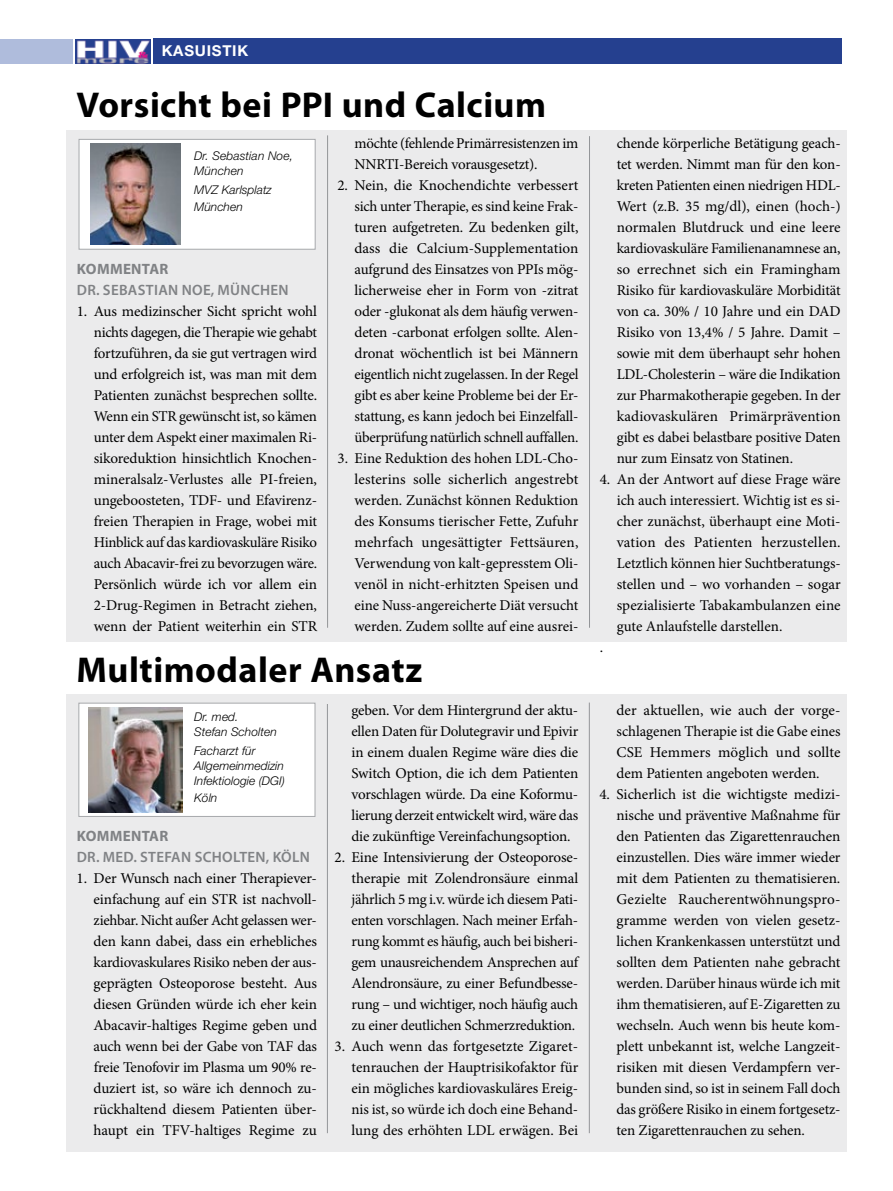
<style>
.page{position:relative;width:893px;height:1191px;background:#fff}
.page>*{position:absolute;margin:0;border:0;box-sizing:border-box;transform-origin:0 0}
.t1{font:700 36px "Myriad Pro";letter-spacing:.015em;color:#000}
.t2{font:15px/21px "Minion Pro";letter-spacing:-.01em;color:#000;text-align:justify}
.t3{font:600 15px "Myriad Pro";letter-spacing:.02em;color:#808285}
.t4{font:15px "Minion Pro";letter-spacing:.015em;color:#000}
.t5{font:700 15px "Myriad Pro";letter-spacing:.005em;color:#808285}
.t6{font:700 15px "Helvetica Neue";letter-spacing:.05em;color:#fff}
.t7{font:italic 300 12px/15.1px "Helvetica Neue";letter-spacing:.005em;color:#000}
.t8{font:10.5px "Myriad Pro";letter-spacing:.015em;color:#000}
.s1{font-family:"Myriad Pro"}
.s2{font-weight:700}
</style>
<div class="page">
<div style="left:153px;top:39px;width:689px;height:25px;background:#25408f"></div>
<img style="left:76px;top:39px;width:74px;height:25px">
<div style="left:0;top:39px;width:72px;height:25px;background:#afbcdc"></div>
<div style="left:66px;top:694px;width:781px;height:457px;background:#ebebec"></div>
<div style="left:78px;top:703px;width:237px;height:114px;background:#fff;border:1px solid #a7a9ac"></div>
<hr style="left:589px;top:702px;width:1px;height:431px;background:#939598">
<hr style="left:327px;top:704px;width:1px;height:429px;background:#939598">
<div style="left:67px;top:130px;width:780px;height:511px;background:#ebebec"></div>
<div style="left:79px;top:139px;width:237px;height:111px;background:#fff;border:1px solid #a7a9ac"></div>
<hr style="left:589px;top:136px;width:1px;height:492px;background:#939598">
<hr style="left:327px;top:135px;width:1px;height:493px;background:#939598">
<img style="left:90px;top:144px;width:90px;height:101px">
<img style="left:88px;top:707px;width:95px;height:105px">
<p class="t6" style="left:162px;top:42px;width:88px">KASUISTIK</p>
<h1 class="t1" style="left:77px;top:81px;width:471px">Vorsicht bei PPI und Calcium</h1>
<p class="t7" style="left:194px;top:148px;width:100px">Dr. Sebastian Noe,<br>München</p>
<p class="t7" style="left:194px;top:181px;width:79px;line-height:17.1px">MVZ Karlsplatz<br>München</p>
<p class="t5" style="left:77px;top:259px;width:93px">Kommentar</p>
<p class="t3" style="left:77px;top:280px;width:213px">DR. SEBASTIAN NOE, MÜNCHEN</p>
<p class="t2" style="left:94px;top:301px;width:225px;text-indent:-17px">1. Aus medizinscher Sicht spricht wohl nichts dagegen, die Therapie wie gehabt fortzuführen, da sie gut vertragen wird und erfolgreich ist, was man mit dem Patienten zunächst besprechen sollte.<br>Wenn ein STR gewünscht ist, so kämen unter dem Aspekt einer maximalen Ri&shy;sikoreduktion hinsichtlich Knochen&shy;mineralsalz-Verlustes alle PI-freien, ungeboosteten, TDF- und Efavirenz&shy;freien Therapien in Frage, wobei mit Hinblick auf das kardiovaskuläre Risiko auch Abacavir-frei zu bevorzugen wäre.<br>Persönlich würde ich vor allem ein 2-Drug-Regimen in Betracht ziehen, wenn der Patient weiterhin ein STR</p>
<p class="t2" style="left:354px;top:133px;width:225px">möchte (fehlende Primärresistenzen im<br>NNRTI-Bereich vorausgesetzt).</p>
<p class="t2" style="left:354px;top:175px;width:226px;text-indent:-17px">2. Nein, die Knochendichte verbessert sich unter Therapie, es sind keine Frak&shy;turen aufgetreten. Zu bedenken gilt, dass die Calcium-Supplementation aufgrund des Einsatzes von PPIs mög&shy;licherweise eher in Form von -zitrat oder -glukonat als dem häufig verwen&shy;deten -carbonat erfolgen sollte. Alen&shy;dronat wöchentlich ist bei Männern eigentlich nicht zugelassen. In der Regel gibt es aber keine Probleme bei der Er&shy;stattung, es kann jedoch bei Einzelfall&shy;überprüfung natürlich schnell auffallen.</p>
<p class="t2" style="left:354px;top:448px;width:225px;text-indent:-17px">3. Eine Reduktion des hohen LDL-Cho&shy;lesterins solle sicherlich angestrebt werden. Zunächst können Reduktion des Konsums tierischer Fette, Zufuhr mehrfach ungesättigter Fettsäuren, Verwendung von kalt-gepresstem Oli&shy;venöl in nicht-erhitzten Speisen und eine Nuss-angereicherte Diät versucht werden. Zudem sollte auf eine ausrei-</p>
<h1 class="t1" style="left:77px;top:646px;width:347px">Multimodaler Ansatz</h1>
<p class="t7" style="left:194px;top:708px;width:84px">Dr. med.<br>Stefan Scholten</p>
<p class="t7" style="left:194px;top:743px;width:92px">Facharzt für<br>Allgemeinmedizin<br>Infektiologie (DGI)</p>
<p class="t7" style="left:194px;top:790px;width:25px">Köln</p>
<p class="t5" style="left:77px;top:826px;width:93px">Kommentar</p>
<p class="t3" style="left:77px;top:847px;width:235px">DR. MED. STEFAN SCHOLTEN, KÖLN</p>
<p class="t2" style="left:94px;top:868px;width:225px;text-indent:-17px">1. Der Wunsch nach einer Therapiever&shy;einfachung auf ein STR ist nachvoll&shy;ziehbar. Nicht außer Acht gelassen wer&shy;den kann dabei, dass ein erhebliches kardiovaskulares Risiko neben der aus&shy;geprägten Osteoporose besteht. Aus diesen Gründen würde ich eher kein Abacavir-haltiges Regime geben und auch wenn bei der Gabe von TAF das freie Tenofovir im Plasma um 90% re&shy;duziert ist, so wäre ich dennoch zu&shy;rückhaltend diesem Patienten über-</p>
<p class="t2" style="left:77px;top:1120px;width:242px"><span class="s1">32</span> haupt ein TFV-haltiges Regime zu</p>
<p class="t8" style="left:129px;top:1125px;width:80px">HIV<span class="s2">&amp;</span>more 3/2018</p>
<p class="t2" style="left:351px;top:700px;width:228px">geben. Vor dem Hintergrund der aktu&shy;ellen Daten für Dolutegravir und Epivir in einem dualen Regime wäre dies die Switch Option, die ich dem Patienten vorschlagen würde. Da eine Koformu&shy;lierung derzeit entwickelt wird, wäre das die zukünftige Vereinfachungsoption.</p>
<p class="t2" style="left:351px;top:847px;width:228px;text-indent:-17px">2. Eine Intensivierung der Osteoporose&shy;therapie mit Zolendronsäure einmal jährlich 5 mg i.v. würde ich diesem Pati&shy;enten vorschlagen. Nach meiner Erfah&shy;rung kommt es häufig, auch bei bisheri&shy;gem unausreichendem Ansprechen auf Alendronsäure, zu einer Befundbesse&shy;rung – und wichtiger, noch häufig auch zu einer deutlichen Schmerzreduktion.</p>
<p class="t2" style="left:351px;top:1036px;width:228px;text-indent:-17px">3. Auch wenn das fortgesetzte Zigaret&shy;tenrauchen der Hauptrisikofaktor für ein mögliches kardiovaskuläres Ereig&shy;nis ist, so würde ich doch eine Behand&shy;lung des erhöhten LDL erwägen. Bei</p>
<p class="t2" style="left:617px;top:133px;width:226px">chende körperliche Betätigung geach&shy;tet werden. Nimmt man für den kon&shy;kreten Patienten einen niedrigen HDL-Wert (z.B. 35 mg/dl), einen (hoch-) normalen Blutdruck und eine leere kardiovaskuläre Familienanamnese an, so errechnet sich ein Framingham Risiko für kardiovaskuläre Morbidität von ca. 30% / 10 Jahre und ein DAD Risiko von 13,4% / 5 Jahre. Damit – sowie mit dem überhaupt sehr hohen LDL-Cholesterin – wäre die Indikation zur Pharmakotherapie gegeben. In der kadiovaskulären Primärprävention gibt es dabei belastbare positive Daten nur zum Einsatz von Statinen.</p>
<p class="t2" style="left:600px;top:469px;width:242px">4. An der Antwort auf diese Frage wäre</p>
<p class="t2" style="left:617px;top:490px;width:225px">ich auch interessiert. Wichtig ist es si-</p>
<p class="t2" style="left:617px;top:511px;width:225px">cher zunächst, überhaupt eine Moti-</p>
<p class="t4" style="left:617px;top:532px;width:225px">vation des Patienten herzustellen.</p>
<p class="t2" style="left:617px;top:553px;width:225px">Letztlich können hier Suchtberatungs-</p>
<p class="t2" style="left:617px;top:574px;width:225px">stellen und – wo vorhanden – sogar</p>
<p class="t2" style="left:617px;top:595px;width:225px">spezialisierte Tabakambulanzen eine</p>
<p class="t2" style="left:617px;top:616px;width:167px">gute Anlaufstelle darstellen.</p>
<p class="t2" style="left:600px;top:637px;width:5px">.</p>
<p class="t2" style="left:616px;top:700px;width:225px">der aktuellen, wie auch der vorge&shy;schlagenen Therapie ist die Gabe eines CSE Hemmers möglich und sollte dem Patienten angeboten werden.</p>
<p class="t2" style="left:616px;top:784px;width:226px;text-indent:-17px">4. Sicherlich ist die wichtigste medizi&shy;nische und präventive Maßnahme für den Patienten das Zigarettenrauchen einzustellen. Dies wäre immer wieder mit dem Patienten zu thematisieren.<br>Gezielte Raucherentwöhnungspro&shy;gramme werden von vielen gesetz&shy;lichen Krankenkassen unterstützt und sollten dem Patienten nahe gebracht werden. Darüber hinaus würde ich mit ihm thematisieren, auf E-Zigaretten zu wechseln. Auch wenn bis heute kom&shy;plett unbekannt ist, welche Langzeit&shy;risiken mit diesen Verdampfern ver&shy;bunden sind, so ist in seinem Fall doch das größere Risiko in einem fortgesetz&shy;ten Zigarettenrauchen zu sehen.</p>
</div>
